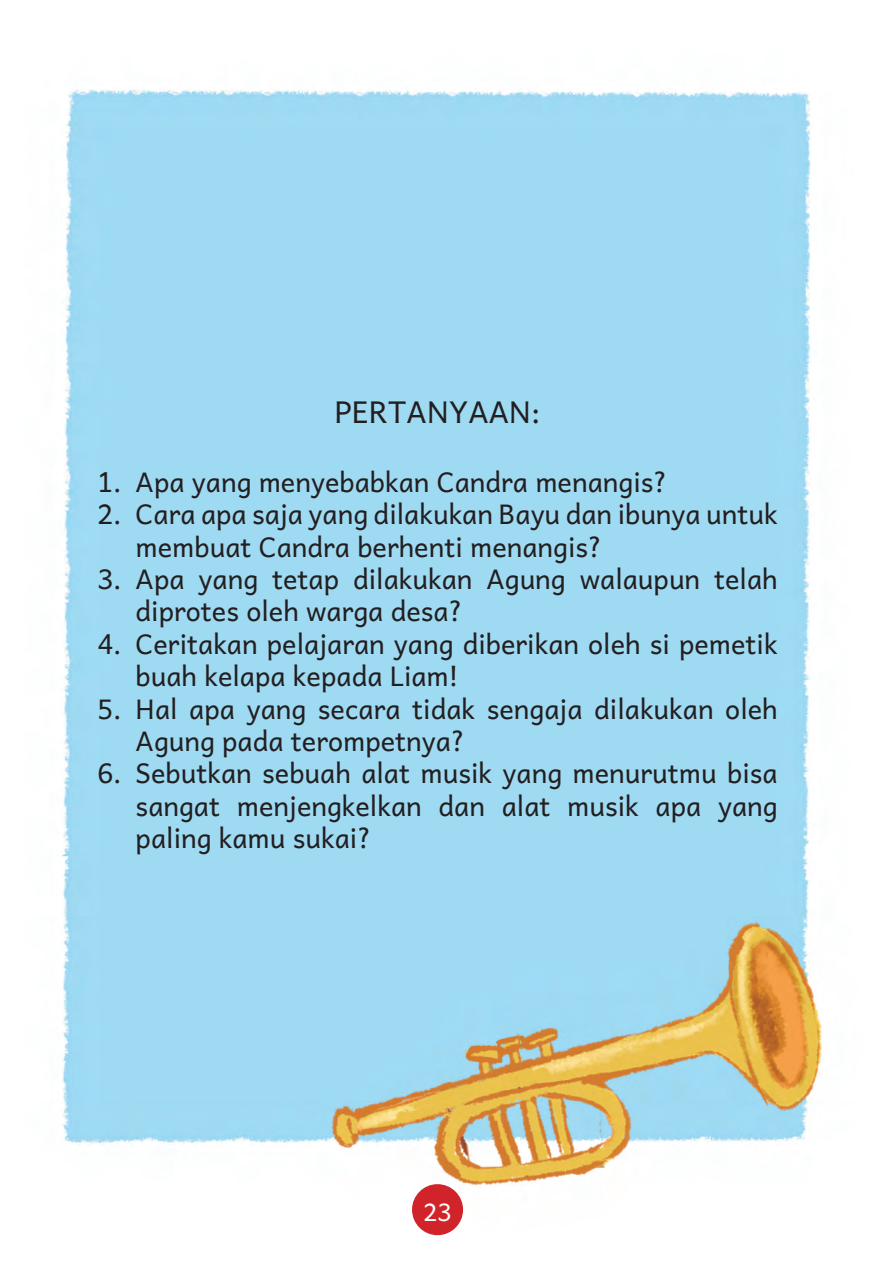
<style>
.page{position:relative;width:893px;height:1263px;background:#fff}
.page>*{position:absolute;margin:0;border:0;box-sizing:border-box;transform-origin:0 0}
.t1{font:30px "Andika New Basic";color:#231f20}
.t2{font:27px/32.4px "Andika New Basic";color:#231f20}
.t3{font:24px "Andika New Basic";color:#fff}
</style>
<div class="page">
<img style="left:62px;top:89px;width:760px;height:1147px">
<div style="left:412px;top:1184px;width:51px;height:51px;background:#d1232a;border-radius:50%"></div>
<p class="t1" style="left:334px;top:385px;width:208px">PERTANYAAN:</p>
<p class="t2" style="left:97px;top:462px;width:571px">1. Apa yang menyebabkan Candra menangis?</p>
<p class="t2" style="left:136px;top:494px;width:644px;text-indent:-38px">2. Cara apa saja yang dilakukan Bayu dan ibunya untuk membuat Candra berhenti menangis?</p>
<p class="t2" style="left:136px;top:559px;width:644px;text-indent:-38px">3. Apa yang tetap dilakukan Agung walaupun telah diprotes oleh warga desa?</p>
<p class="t2" style="left:136px;top:624px;width:644px;text-indent:-38px">4. Ceritakan pelajaran yang diberikan oleh si pemetik buah kelapa kepada Liam!</p>
<p class="t2" style="left:136px;top:689px;width:644px;text-indent:-38px">5. Hal apa yang secara tidak sengaja dilakukan oleh<br>Agung pada terompetnya?</p>
<p class="t2" style="left:136px;top:753px;width:644px;text-align:justify;text-indent:-38px">6. Sebutkan sebuah alat musik yang menurutmu bisa sangat menjengkelkan dan alat musik apa yang paling kamu sukai?</p>
<p class="t3" style="left:423px;top:1190px;width:30px">23</p>
</div>
